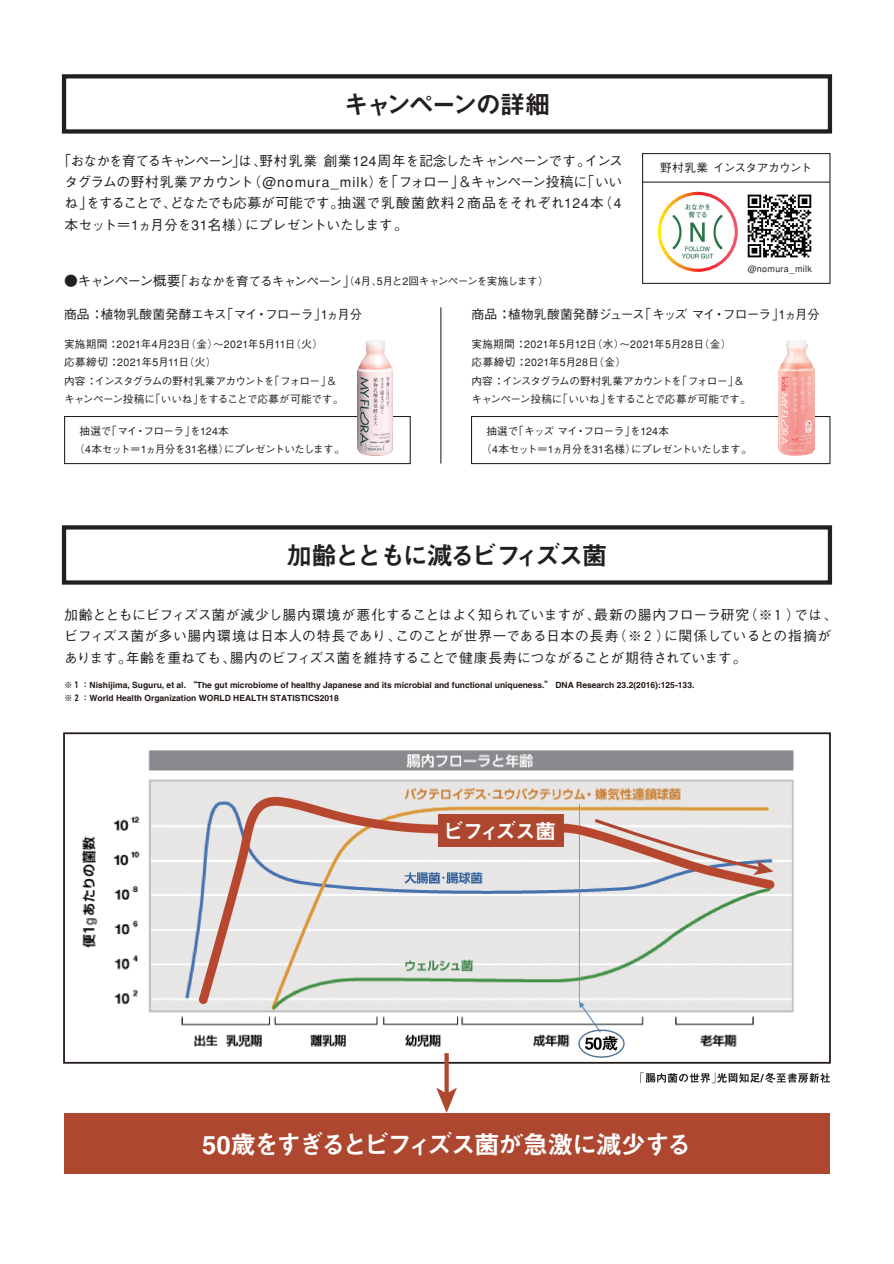
<style>
.page{position:relative;width:894px;height:1264px;background:#fff}
.page>*{position:absolute;margin:0;border:0;box-sizing:border-box;transform-origin:0 0}
.t1{font:25.5px "Midashi Go MB31";letter-spacing:-.105em;color:#231f20}
.t2{font:25.5px "Midashi Go MB31";letter-spacing:-.085em;color:#fff}
.t3{font:21px "Midashi Go MB31";letter-spacing:-.065em;color:#fff}
.t4{font:500 13.8px/21.3px "Gothic BBB";letter-spacing:-.015em;color:#231f20}
.t5{font:500 12.75px "Gothic BBB";letter-spacing:-.06em;color:#231f20}
.t6{font:500 11.7px "Gothic BBB";letter-spacing:-.05em;color:#231f20}
.t7{font:500 10.65px/18.3px "Gothic BBB";letter-spacing:-.035em;color:#231f20}
.t8{font:500 10.65px/18.3px "Gothic BBB";letter-spacing:-.015em;color:#231f20}
.t9{font:500 10.65px "Gothic BBB";letter-spacing:-.06em;color:#231f20}
.t10{font:500 8.85px "Gothic BBB";letter-spacing:.04em;color:#231f20}
.t11{font:8.55px/12.8px "Midashi Go MB31";color:#211814}
.s1{font-size:13.8px}
.s2{font-size:12.75px}
</style>
<div class="page">
<img style="left:82px;top:750px;width:712px;height:310px">
<div style="left:62px;top:74px;width:769px;height:60px;border:4px solid #231f20"></div>
<div style="left:62px;top:525px;width:769px;height:59px;border:4px solid #231f20"></div>
<hr style="left:440px;top:307px;width:1px;height:156px;background:#231f20">
<div style="left:642px;top:153px;width:188px;height:131px;border:1px solid #231f20"></div>
<hr style="left:648px;top:131px;width:181px;height:1px;background:#231f20">
<hr style="left:642px;top:181px;width:187px;height:2px;background:#231f20">
<img style="left:747px;top:194px;width:65px;height:64px">
<div style="left:657px;top:192px;width:80px;height:80px;border:3px solid #fff;border-radius:50%"></div>
<img style="left:664px;top:199px;width:66px;height:66px;border-radius:33px">
<div style="left:64px;top:416px;width:346px;height:48px;border:1px solid #231f20"></div>
<div style="left:471px;top:416px;width:359px;height:48px;border:1px solid #231f20"></div>
<img style="left:778px;top:340px;width:36px;height:115px">
<img style="left:358px;top:340px;width:35px;height:115px">
<div style="left:63px;top:732px;width:767px;height:331px;border:2px solid #211814"></div>
<svg style="left:640px;top:1072px;width:189px;height:11px"></svg>
<div style="left:438px;top:814px;width:125px;height:33px;background:#ae472f"></div>
<div style="left:64px;top:1112px;width:765px;height:61px;background:#ae472f"></div>
<svg style="left:592px;top:817px;width:181px;height:58px;background:#dbc8c4"></svg>
<svg style="left:444px;top:1053px;width:4px;height:34px"></svg>
<svg style="left:436px;top:1087px;width:21px;height:25px"></svg>
<h1 class="t1" style="left:343px;top:90px;width:208px">キャンペーンの詳細</h1>
<p class="t4" style="left:65px;top:150px;width:560px;text-indent:-7px">「おなかを育てるキャンペーン」は、野村乳業 創業124周年を記念したキャンペーンです。インスタグラムの野村乳業アカウント（@nomura_milk）を「フォロー」＆キャンペーン投稿に「いいね」をすることで、どなたでも応募が可能です。抽選で乳酸菌飲料２商品をそれぞれ124本（4本セット＝1ヵ月分を31名様）にプレゼントいたします。</p>
<p class="t6" style="left:660px;top:161px;width:153px">野村乳業 インスタアカウント</p>
<p class="t10" style="left:747px;top:263px;width:66px">@nomura_milk</p>
<p class="t9" style="left:64px;top:275px;width:486px"><span class="s1">●キャンペーン概要</span><span class="s2">「おなかを育てるキャンペーン」</span>（4月、5月と2回キャンペーンを実施します）</p>
<p class="t5" style="left:64px;top:307px;width:299px">商品 ：植物乳酸菌発酵エキス「マイ・フローラ」1ヵ月分</p>
<p class="t7" style="left:64px;top:335px;width:281px">実施期間 ：2021年4月23日（金）～2021年5月11日（火）<br>応募締切 ：2021年5月11日（火）<br>内容 ：インスタグラムの野村乳業アカウントを「フォロー」＆キャンペーン投稿に「いいね」をすることで応募が可能です。</p>
<p class="t5" style="left:471px;top:307px;width:350px">商品 ：植物乳酸菌発酵ジュース「キッズ マイ・フローラ」1ヵ月分</p>
<p class="t8" style="left:471px;top:335px;width:281px">実施期間 ：2021年5月12日（水）～2021年5月28日（金）<br>応募締切 ：2021年5月28日（金）<br>内容 ：インスタグラムの野村乳業アカウントを「フォロー」＆キャンペーン投稿に「いいね」をすることで応募が可能です。</p>
<p class="t7" style="left:74px;top:422px;width:272px;text-indent:5px">抽選で「マイ・フローラ」を124本<br>（4本セット＝1ヵ月分を31名様）にプレゼントいたします。</p>
<p class="t7" style="left:481px;top:422px;width:272px;text-indent:5px">抽選で「キッズ マイ・フローラ」を124本<br>（4本セット＝1ヵ月分を31名様）にプレゼントいたします。</p>
<h1 class="t1" style="left:286px;top:540px;width:322px">加齢とともに減るビフィズス菌</h1>
<p class="t4" style="left:64px;top:605px;width:774px">加齢とともにビフィズス菌が減少し腸内環境が悪化することはよく知られていますが、最新の腸内フローラ研究（※１）では、ビフィズス菌が多い腸内環境は日本人の特長であり、このことが世界一である日本の長寿（※２）に関係しているとの指摘があります。年齢を重ねても、腸内のビフィズス菌を維持することで健康長寿につながることが期待されています。</p>
<p class="t11" style="left:64px;top:678px;width:631px">※１：Nishijima, Suguru, et al. “The gut microbiome of healthy Japanese and its microbial and functional uniqueness.” DNA Research 23.2(2016):125-133. ※２：World Health Organization WORLD HEALTH STATISTICS2018</p>
<h2 class="t3" style="left:443px;top:818px;width:115px">ビフィズス菌</h2>
<h1 class="t2" style="left:202px;top:1129px;width:491px">50歳をすぎるとビフィズス菌が急激に減少する</h1>
</div>
